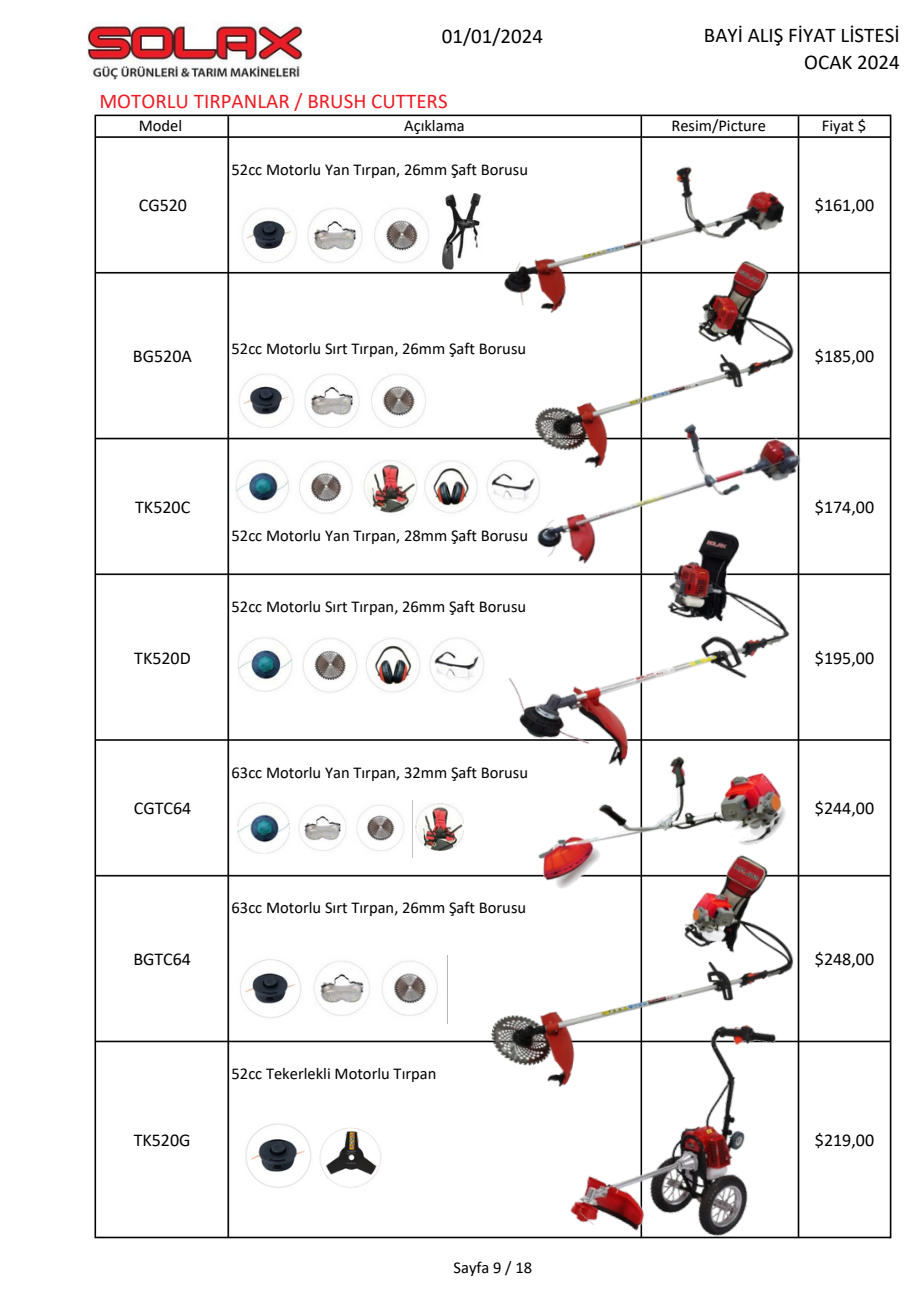
<style>
.page{position:relative;width:922px;height:1302px;background:#fff}
.page>*{position:absolute;margin:0;border:0;box-sizing:border-box;transform-origin:0 0}
.t1{font:21px/27px "Calibri";color:#000;text-align:right}
.t2{font:21px "Calibri";color:#ed1c24}
.t3{font:18px "Calibri";color:#000}
.t4{font:16.5px "Calibri";color:#000}
</style>
<div class="page">
<img style="left:88px;top:22px;width:214px;height:57px">
<img style="left:94px;top:114px;width:798px;height:1125px">
<img style="left:500px;top:377px;width:322px;height:115px">
<img style="left:478px;top:492px;width:347px;height:313px">
<img style="left:546px;top:1127px;width:258px;height:111px">
<img style="left:514px;top:712px;width:293px;height:105px">
<img style="left:516px;top:251px;width:294px;height:228px">
<img style="left:490px;top:132px;width:308px;height:226px">
<img style="left:453px;top:817px;width:373px;height:310px">
<img style="left:237px;top:202px;width:201px;height:68px">
<img style="left:293px;top:800px;width:119px;height:57px">
<img style="left:415px;top:803px;width:48px;height:47px">
<img style="left:236px;top:802px;width:53px;height:51px">
<img style="left:306px;top:955px;width:141px;height:68px">
<img style="left:242px;top:1121px;width:140px;height:68px">
<img style="left:442px;top:193px;width:42px;height:77px">
<img style="left:234px;top:368px;width:202px;height:67px">
<img style="left:235px;top:459px;width:305px;height:57px">
<img style="left:237px;top:637px;width:249px;height:57px">
<img style="left:237px;top:956px;width:66px;height:63px">
<h3 class="t1" style="left:441px;top:24px;width:103px">01/01/2024</h3>
<h3 class="t2" style="left:99px;top:92px;width:350px">MOTORLU TIRPANLAR / BRUSH CUTTERS</h3>
<h3 class="t4" style="left:139px;top:119px;width:45px">Model</h3>
<p class="t3" style="left:139px;top:198px;width:50px">CG520</p>
<p class="t4" style="left:404px;top:119px;width:62px">Açıklama</p>
<p class="t4" style="left:231px;top:162px;width:298px">52cc Motorlu Yan Tırpan, 26mm Şaft Borusu</p>
<p class="t3" style="left:133px;top:348px;width:60px">BG520A</p>
<h3 class="t4" style="left:231px;top:341px;width:296px">52cc Motorlu Sırt Tırpan, 26mm Şaft Borusu</h3>
<p class="t3" style="left:135px;top:499px;width:57px">TK520C</p>
<p class="t3" style="left:134px;top:650px;width:58px">TK520D</p>
<p class="t3" style="left:134px;top:801px;width:59px">CGTC64</p>
<p class="t3" style="left:133px;top:951px;width:59px">BGTC64</p>
<p class="t3" style="left:134px;top:1132px;width:58px">TK520G</p>
<p class="t4" style="left:231px;top:529px;width:298px">52cc Motorlu Yan Tırpan, 28mm Şaft Borusu</p>
<p class="t4" style="left:231px;top:599px;width:296px">52cc Motorlu Sırt Tırpan, 26mm Şaft Borusu</p>
<p class="t4" style="left:231px;top:765px;width:298px">63cc Motorlu Yan Tırpan, 32mm Şaft Borusu</p>
<p class="t4" style="left:231px;top:901px;width:296px">63cc Motorlu Sırt Tırpan, 26mm Şaft Borusu</p>
<h3 class="t4" style="left:231px;top:1067px;width:206px">52cc Tekerlekli Motorlu Tırpan</h3>
<p class="t4" style="left:453px;top:1260px;width:80px">Sayfa 9 / 18</p>
<h3 class="t1" style="left:703px;top:23px;width:197px">BAYİ ALIŞ FİYAT LİSTESİ<br>OCAK 2024</h3>
<p class="t4" style="left:671px;top:119px;width:96px">Resim/Picture</p>
<p class="t4" style="left:821px;top:119px;width:46px">Fiyat $</p>
<p class="t3" style="left:814px;top:198px;width:61px">$161,00</p>
<p class="t3" style="left:814px;top:348px;width:61px">$185,00</p>
<p class="t3" style="left:814px;top:499px;width:61px">$174,00</p>
<p class="t3" style="left:814px;top:650px;width:61px">$195,00</p>
<p class="t3" style="left:814px;top:801px;width:61px">$244,00</p>
<p class="t3" style="left:814px;top:951px;width:61px">$248,00</p>
<p class="t3" style="left:814px;top:1132px;width:61px">$219,00</p>
</div>
